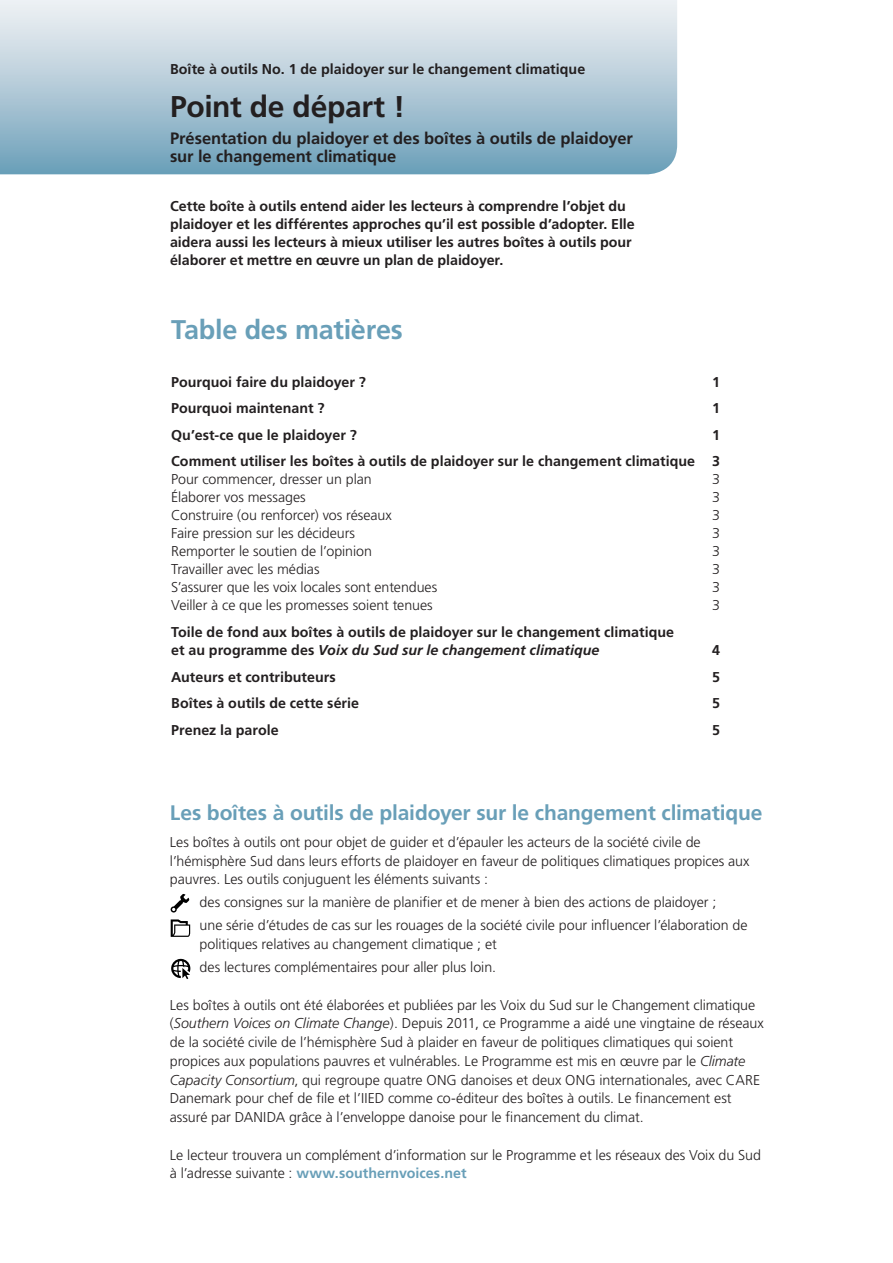
<style>
.page{position:relative;width:893px;height:1263px;background:#fff}
.page>*{position:absolute;margin:0;border:0;box-sizing:border-box;transform-origin:0 0}
.t1{font:700 30px "Frutiger";letter-spacing:-.01em;color:#231f20}
.t2{font:700 27px "Frutiger";letter-spacing:-.01em;color:#699fb8}
.t3{font:700 21px "Frutiger";letter-spacing:-.01em;color:#699fb8}
.t4{font:700 16.5px/18px "Frutiger";letter-spacing:-.005em;color:#231f20}
.t5{font:300 14.25px/18.8px "Frutiger";letter-spacing:-.005em;color:#231f20}
.t6{font:700 14.25px/18px "Frutiger";color:#231f20}
.s1{font-style:italic}
.s2{font-weight:700;color:#699fb8}
</style>
<div class="page">
<svg style="left:0;top:0;width:677px;height:174px;background:#b1cad7"></svg>
<svg style="left:171px;top:959px;width:19px;height:20px"></svg>
<svg style="left:171px;top:919px;width:19px;height:18px"></svg>
<svg style="left:171px;top:894px;width:18px;height:18px"></svg>
<p class="t6" style="left:170px;top:61px;width:417px">Boîte à outils No. 1 de plaidoyer sur le changement climatique</p>
<h1 class="t1" style="left:170px;top:89px;width:236px">Point de départ !</h1>
<p class="t4" style="left:170px;top:129px;width:464px">Présentation du plaidoyer et des boîtes à outils de plaidoyer sur le changement climatique</p>
<p class="t6" style="left:170px;top:197px;width:466px">Cette boîte à outils entend aider les lecteurs à comprendre l’objet du plaidoyer et les différentes approches qu’il est possible d’adopter. Elle aidera aussi les lecteurs à mieux utiliser les autres boîtes à outils pour élaborer et mettre en œuvre un plan de plaidoyer.</p>
<h2 class="t2" style="left:171px;top:314px;width:233px">Table des matières</h2>
<p class="t6" style="left:171px;top:373px;width:196px">Pourquoi faire du plaidoyer ?</p>
<p class="t6" style="left:712px;top:373px;width:9px">1</p>
<p class="t6" style="left:171px;top:400px;width:155px">Pourquoi maintenant ?</p>
<p class="t6" style="left:712px;top:400px;width:9px">1</p>
<p class="t6" style="left:171px;top:426px;width:187px">Qu’est-ce que le plaidoyer ?</p>
<p class="t6" style="left:171px;top:422px;width:550px;line-height:26.5px;text-align:right">1<br>Comment utiliser les boîtes à outils de plaidoyer sur le changement climatique 3</p>
<p class="t5" style="left:171px;top:470px;width:202px">Pour commencer, dresser un plan</p>
<p class="t5" style="left:712px;top:470px;width:9px">3</p>
<p class="t5" style="left:171px;top:488px;width:136px">Élaborer vos messages</p>
<p class="t5" style="left:712px;top:488px;width:9px">3</p>
<p class="t5" style="left:171px;top:506px;width:222px">Construire (ou renforcer) vos réseaux</p>
<p class="t5" style="left:712px;top:506px;width:9px">3</p>
<p class="t5" style="left:171px;top:524px;width:186px">Faire pression sur les décideurs</p>
<p class="t5" style="left:712px;top:524px;width:9px">3</p>
<p class="t5" style="left:171px;top:542px;width:202px">Remporter le soutien de l’opinion</p>
<p class="t5" style="left:712px;top:542px;width:9px">3</p>
<p class="t5" style="left:171px;top:560px;width:150px">Travailler avec les médias</p>
<p class="t5" style="left:712px;top:560px;width:9px">3</p>
<p class="t5" style="left:171px;top:578px;width:268px">S’assurer que les voix locales sont entendues</p>
<p class="t5" style="left:712px;top:578px;width:9px">3</p>
<p class="t5" style="left:171px;top:596px;width:263px">Veiller à ce que les promesses soient tenues</p>
<p class="t5" style="left:712px;top:596px;width:9px">3</p>
<p class="t6" style="left:171px;top:623px;width:504px">Toile de fond aux boîtes à outils de plaidoyer sur le changement climatique et au programme des <span class="s1">Voix du Sud sur le changement climatique</span></p>
<p class="t6" style="left:712px;top:641px;width:9px">4</p>
<p class="t6" style="left:171px;top:668px;width:166px">Auteurs et contributeurs</p>
<p class="t6" style="left:712px;top:668px;width:9px">5</p>
<p class="t6" style="left:171px;top:694px;width:189px">Boîtes à outils de cette série</p>
<p class="t6" style="left:712px;top:694px;width:9px">5</p>
<p class="t6" style="left:171px;top:721px;width:109px">Prenez la parole</p>
<p class="t6" style="left:712px;top:721px;width:9px">5</p>
<h3 class="t3" style="left:170px;top:800px;width:594px">Les boîtes à outils de plaidoyer sur le changement climatique</h3>
<p class="t5" style="left:170px;top:833px;width:581px">Les boîtes à outils ont pour objet de guider et d’épauler les acteurs de la société civile de l’hémisphère Sud dans leurs efforts de plaidoyer en faveur de politiques climatiques propices aux pauvres. Les outils conjuguent les éléments suivants :</p>
<p class="t5" style="left:200px;top:891px;width:549px;line-height:23px">des consignes sur la manière de planifier et de mener à bien des actions de plaidoyer ;<br>une série d’études de cas sur les rouages de la société civile pour influencer l’élaboration de</p>
<p class="t5" style="left:200px;top:933px;width:299px;line-height:23px">politiques relatives au changement climatique ; et des lectures complémentaires pour aller plus loin.</p>
<p class="t5" style="left:170px;top:995px;width:595px">Les boîtes à outils ont été élaborées et publiées par les Voix du Sud sur le Changement climatique (<span class="s1">Southern Voices on Climate Change</span>). Depuis 2011, ce Programme a aidé une vingtaine de réseaux de la société civile de l’hémisphère Sud à plaider en faveur de politiques climatiques qui soient propices aux populations pauvres et vulnérables. Le Programme est mis en œuvre par le <span class="s1">Climate Capacity Consortium</span>, qui regroupe quatre ONG danoises et deux ONG internationales, avec CARE Danemark pour chef de file et l’IIED comme co-éditeur des boîtes à outils. Le financement est assuré par DANIDA grâce à l’enveloppe danoise pour le financement du climat.</p>
<p class="t5" style="left:170px;top:1145px;width:593px">Le lecteur trouvera un complément d’information sur le Programme et les réseaux des Voix du Sud à l’adresse suivante : <span class="s2">www.southernvoices.net</span></p>
</div>
